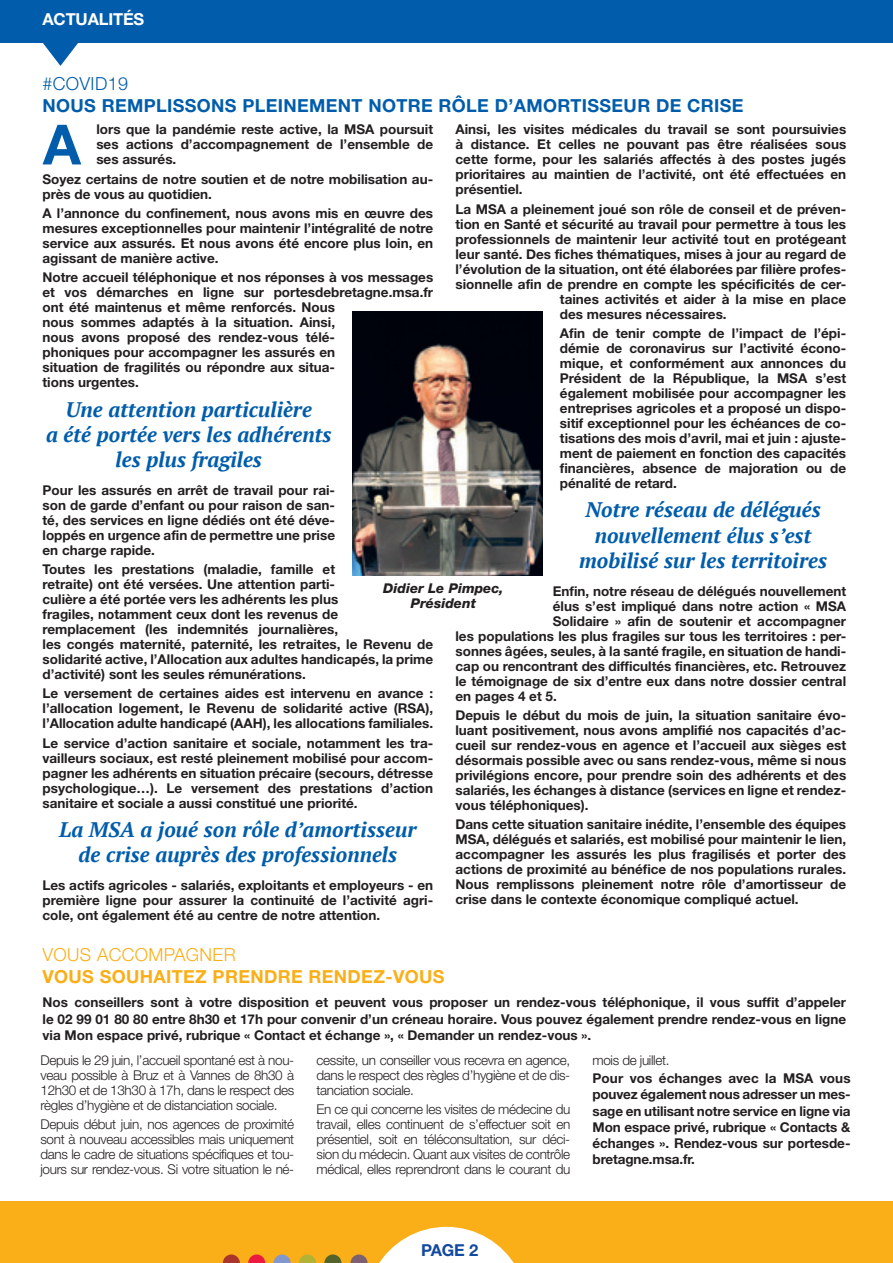
<style>
.page{position:relative;width:893px;height:1263px;background:#fff}
.page>*{position:absolute;margin:0;border:0;box-sizing:border-box;transform-origin:0 0}
.t1{font:700 55.5px "Helvetica Neue LT Std";color:#015dab}
.t2{font:italic 700 21px/25.2px "PT Serif";color:#015dab;text-align:center}
.txt_capitale{font:700 18px "Helvetica Neue LT Std";letter-spacing:.02em;color:#015dab}
.txt_capitale-2{font:700 18px "Helvetica Neue LT Std";letter-spacing:.02em;color:#faaf18}
.txt_capitale-3{font:300 18px "Helvetica Neue LT Std";letter-spacing:.02em;color:#faaf18}
.txt_capitale-4{font:300 18px "Helvetica Neue LT Std";letter-spacing:.02em;color:#015dab}
.t3{font:700 16.5px "Helvetica Neue LT Std";letter-spacing:-.01em;color:#fff}
.t4{font:700 16.5px "Helvetica Neue LT Std";color:#13499f}
.t5{font:700 13.5px/15px "Helvetica Neue LT Std";color:#231f20;text-align:justify}
.t6{font:300 13.5px/15px "Helvetica Neue LT Std";letter-spacing:-.025em;color:#231f20;text-align:justify}
.t7{font:italic 800 13.5px/15px "Helvetica Neue LT Std";color:#231f20;text-align:center}
</style>
<div class="page">
<div style="left:0;top:1202px;width:893px;height:61px;background:#faaf18"></div>
<svg style="left:379px;top:1227px;width:135px;height:36px"></svg>
<svg style="left:223px;top:1254px;width:17px;height:9px"></svg>
<svg style="left:248px;top:1254px;width:17px;height:9px"></svg>
<svg style="left:274px;top:1254px;width:17px;height:9px"></svg>
<svg style="left:299px;top:1254px;width:17px;height:9px"></svg>
<svg style="left:324px;top:1254px;width:17px;height:9px"></svg>
<svg style="left:351px;top:1254px;width:17px;height:9px"></svg>
<svg style="left:43px;top:43px;width:35px;height:23px"></svg>
<div style="left:0;top:0;width:893px;height:43px;background:#015dab"></div>
<img style="left:352px;top:312px;width:191px;height:264px">
<p class="t3" style="left:43px;top:9px;width:103px">ACTUALITÉS</p>
<p class="txt_capitale-4" style="left:43px;top:73px;width:87px">#COVID19</p>
<p class="txt_capitale" style="left:43px;top:94px;width:703px">NOUS REMPLISSONS PLEINEMENT NOTRE RÔLE D’AMORTISSEUR DE CRISE</p>
<p class="t1" style="left:43px;top:110px;width:40px">A</p>
<p class="t5" style="left:96px;top:122px;width:338px">lors que la pandémie reste active, la MSA poursuit ses actions d’accompagnement de l’ensemble de ses assurés.</p>
<p class="t5" style="left:43px;top:171px;width:392px">Soyez certains de notre soutien et de notre mobilisation au&shy;près de vous au quotidien.</p>
<p class="t5" style="left:43px;top:205px;width:392px">A l’annonce du confinement, nous avons mis en œuvre des mesures exceptionnelles pour maintenir l’intégralité de notre service aux assurés. Et nous avons été encore plus loin, en agissant de manière active.</p>
<p class="t5" style="left:43px;top:270px;width:392px;text-align:left">Notre accueil téléphonique et nos réponses à vos messages et vos démarches en ligne sur portesdebretagne.msa.fr ont été maintenus et même renforcés. Nous<br>nous sommes adaptés à la situation. Ainsi,<br>nous avons proposé des rendez-vous télé-<br>phoniques pour accompagner les assurés en<br>situation de fragilités ou répondre aux situa-<br>tions urgentes.</p>
<p class="t2" style="left:46px;top:396px;width:287px">Une attention particulière<br>a été portée vers les adhérents les plus fragiles</p>
<p class="t5" style="left:43px;top:482px;width:294px">Pour les assurés en arrêt de travail pour rai&shy;son de garde d’enfant ou pour raison de san&shy;té, des services en ligne dédiés ont été déve&shy;loppés en urgence afin de permettre une prise en charge rapide.</p>
<p class="t5" style="left:43px;top:561px;width:392px;text-align:left">Toutes les prestations (maladie, famille et<br>retraite) ont été versées. Une attention parti-<br>culière a été portée vers les adhérents les plus<br>fragiles, notamment ceux dont les revenus de remplacement (les indemnités journalières,<br>les congés maternité, paternité, les retraites, le Revenu de solidarité active, l’Allocation aux adultes handicapés, la prime d’activité) sont les seules rémunérations.</p>
<p class="t5" style="left:43px;top:686px;width:392px">Le versement de certaines aides est intervenu en avance : l’allocation logement, le Revenu de solidarité active (RSA), l’Allocation adulte handicapé (AAH), les allocations familiales.</p>
<p class="t5" style="left:43px;top:735px;width:392px">Le service d’action sanitaire et sociale, notamment les tra&shy;vailleurs sociaux, est resté pleinement mobilisé pour accom&shy;pagner les adhérents en situation précaire (secours, détresse psychologique…). Le versement des prestations d’action sanitaire et sociale a aussi constitué une priorité.</p>
<p class="t2" style="left:59px;top:817px;width:359px">La MSA a joué son rôle d’amortisseur de crise auprès des professionnels</p>
<p class="t5" style="left:43px;top:877px;width:392px">Les actifs agricoles - salariés, exploitants et employeurs - en première ligne pour assurer la continuité de l’activité agri&shy;cole, ont également été au centre de notre attention.</p>
<p class="t5" style="left:455px;top:122px;width:392px">Ainsi, les visites médicales du travail se sont poursuivies à distance. Et celles ne pouvant pas être réalisées sous cette forme, pour les salariés affectés à des postes jugés prioritaires au maintien de l’activité, ont été effectuées en présentiel.</p>
<p class="t5" style="left:455px;top:201px;width:392px">La MSA a pleinement joué son rôle de conseil et de préven-</p>
<p class="t5" style="left:455px;top:216px;width:392px">tion en Santé et sécurité au travail pour permettre à tous les</p>
<p class="t5" style="left:455px;top:231px;width:392px">professionnels de maintenir leur activité tout en protégeant</p>
<p class="t5" style="left:455px;top:246px;width:392px">leur santé. Des fiches thématiques, mises à jour au regard de</p>
<p class="t5" style="left:455px;top:261px;width:392px">l’évolution de la situation, ont été élaborées par filière profes-</p>
<p class="t5" style="left:455px;top:276px;width:392px">sionnelle afin de prendre en compte les spécificités de cer-</p>
<p class="t5" style="left:560px;top:291px;width:288px">taines activités et aider à la mise en place</p>
<p class="t5" style="left:560px;top:306px;width:168px">des mesures nécessaires.</p>
<p class="t5" style="left:560px;top:325px;width:288px">Afin de tenir compte de l’impact de l’épi&shy;démie de coronavirus sur l’activité écono&shy;mique, et conformément aux annonces du Président de la République, la MSA s’est également mobilisée pour accompagner les entreprises agricoles et a proposé un dispo&shy;sitif exceptionnel pour les échéances de co&shy;tisations des mois d’avril, mai et juin : ajuste&shy;ment de paiement en fonction des capacités financières, absence de majoration ou de pénalité de retard.</p>
<p class="t2" style="left:579px;top:497px;width:250px">Notre réseau de délégués nouvellement élus s’est mobilisé sur les territoires</p>
<p class="t5" style="left:553px;top:583px;width:295px">Enfin, notre réseau de délégués nouvellement</p>
<p class="t5" style="left:553px;top:598px;width:295px">élus s’est impliqué dans notre action « MSA</p>
<p class="t5" style="left:553px;top:613px;width:295px">Solidaire » afin de soutenir et accompagner</p>
<p class="t5" style="left:455px;top:628px;width:392px">les populations les plus fragiles sur tous les territoires : per-</p>
<p class="t5" style="left:455px;top:643px;width:392px">sonnes âgées, seules, à la santé fragile, en situation de handi-</p>
<p class="t5" style="left:455px;top:658px;width:392px">cap ou rencontrant des difficultés financières, etc. Retrouvez</p>
<p class="t5" style="left:455px;top:673px;width:392px">le témoignage de six d’entre eux dans notre dossier central</p>
<p class="t5" style="left:455px;top:688px;width:103px">en pages 4 et 5.</p>
<p class="t5" style="left:455px;top:707px;width:392px">Depuis le début du mois de juin, la situation sanitaire évo&shy;luant positivement, nous avons amplifié nos capacités d’ac&shy;cueil sur rendez-vous en agence et l’accueil aux sièges est désormais possible avec ou sans rendez-vous, même si nous privilégions encore, pour prendre soin des adhérents et des salariés, les échanges à distance (services en ligne et rendez&shy;vous téléphoniques).</p>
<p class="t5" style="left:455px;top:816px;width:392px">Dans cette situation sanitaire inédite, l’ensemble des équipes MSA, délégués et salariés, est mobilisé pour maintenir le lien, accompagner les assurés les plus fragilisés et porter des actions de proximité au bénéfice de nos populations rurales.<br>Nous remplissons pleinement notre rôle d’amortisseur de crise dans le contexte économique compliqué actuel.</p>
<p class="t7" style="left:383px;top:581px;width:122px">Didier Le Pimpec,<br>Président</p>
<p class="txt_capitale-3" style="left:43px;top:944px;width:195px">VOUS ACCOMPAGNER</p>
<p class="txt_capitale-2" style="left:43px;top:965px;width:403px">VOUS SOUHAITEZ PRENDRE RENDEZ-VOUS</p>
<p class="t5" style="left:43px;top:994px;width:805px;line-height:16.2px">Nos conseillers sont à votre disposition et peuvent vous proposer un rendez-vous téléphonique, il vous suffit d’appeler le 02 99 01 80 80 entre 8h30 et 17h pour convenir d’un créneau horaire. Vous pouvez également prendre rendez-vous en ligne via Mon espace privé, rubrique « Contact et échange », « Demander un rendez-vous ».</p>
<p class="t6" style="left:40px;top:1052px;width:255px">Depuis le 29 juin, l’accueil spontané est à nou&shy;veau possible à Bruz et à Vannes de 8h30 à 12h30 et de 13h30 à 17h, dans le respect des règles d’hygiène et de distanciation sociale.</p>
<p class="t6" style="left:40px;top:1116px;width:255px">Depuis début juin, nos agences de proximité sont à nouveau accessibles mais uniquement dans le cadre de situations spécifiques et tou&shy;jours sur rendez-vous. Si votre situation le né-</p>
<p class="t6" style="left:316px;top:1052px;width:255px">cessite, un conseiller vous recevra en agence, dans le respect des règles d’hygiène et de dis&shy;tanciation sociale.</p>
<p class="t6" style="left:316px;top:1101px;width:255px">En ce qui concerne les visites de médecine du travail, elles continuent de s’effectuer soit en présentiel, soit en téléconsultation, sur déci&shy;sion du médecin. Quant aux visites de contrôle médical, elles reprendront dans le courant du</p>
<p class="t6" style="left:592px;top:1052px;width:78px">mois de juillet.</p>
<p class="t5" style="left:592px;top:1070px;width:260px;line-height:16.2px">Pour vos échanges avec la MSA vous pouvez également nous adresser un mes&shy;sage en utilisant notre service en ligne via Mon espace privé, rubrique « Contacts &amp; échanges ». Rendez-vous sur portesde&shy;bretagne.msa.fr.</p>
<p class="t4" style="left:421px;top:1240px;width:59px">PAGE 2</p>
</div>
